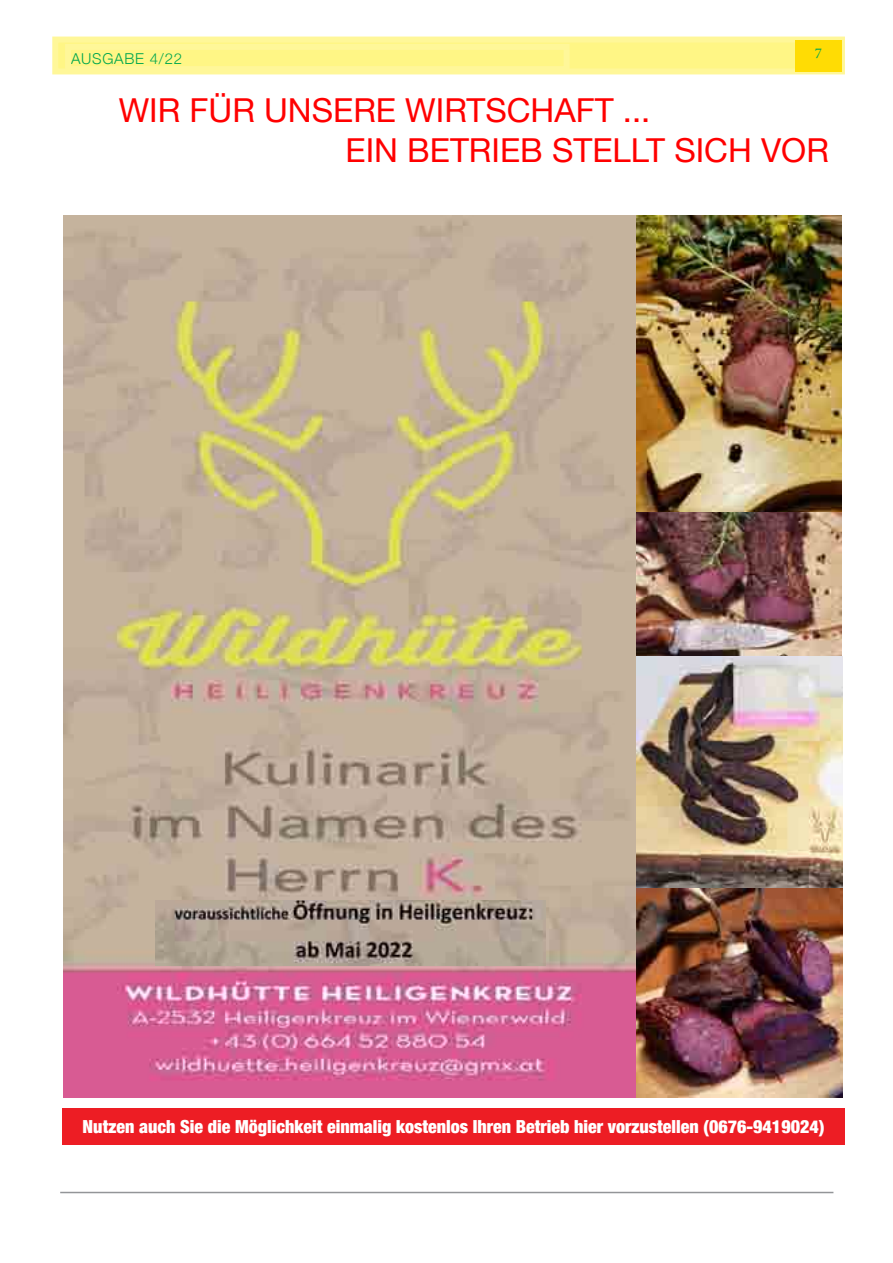
<style>
.page{position:relative;width:893px;height:1263px;background:#fff}
.page>*{position:absolute;margin:0;border:0;box-sizing:border-box;transform-origin:0 0}
.t1{font:33px/39.6px "Helvetica Neue";color:#f00}
.t2{font:900 condensed 18px "Helvetica Neue";color:#fff}
.t3{font:300 15px "Helvetica Neue";letter-spacing:.05em;color:#00a650}
.t4{font:15px "Minion Pro";color:#00a650}
</style>
<div class="page">
<div style="left:52px;top:37px;width:793px;height:37px;background:#fff685;border:6px solid #fff799"></div>
<div style="left:65px;top:44px;width:505px;height:28px;border:6px solid #fff799"></div>
<div style="left:795px;top:40px;width:47px;height:31px;background:#ffdc04"></div>
<hr style="left:60px;top:1192px;width:773px;height:1px;background:#939598">
<div style="left:62px;top:1109px;width:783px;height:36px;background:#ed1d24"></div>
<img style="left:64px;top:216px;width:573px;height:881px">
<img style="left:637px;top:216px;width:205px;height:673px">
<img style="left:155px;top:900px;width:390px;height:65px">
<img style="left:637px;top:889px;width:205px;height:208px">
<p class="t4" style="left:815px;top:43px;width:9px">7</p>
<h1 class="t1" style="left:345px;top:93px;width:485px;text-indent:-227px">WIR FÜR UNSERE WIRTSCHAFT ...<br>EIN BETRIEB STELLT SICH VOR</h1>
<p class="t3" style="left:71px;top:47px;width:113px">AUSGABE 4/22</p>
<p class="t2" style="left:83px;top:1111px;width:743px">Nutzen auch Sie die Möglichkeit einmalig kostenlos Ihren Betrieb hier vorzustellen (0676-9419024)</p>
</div>
